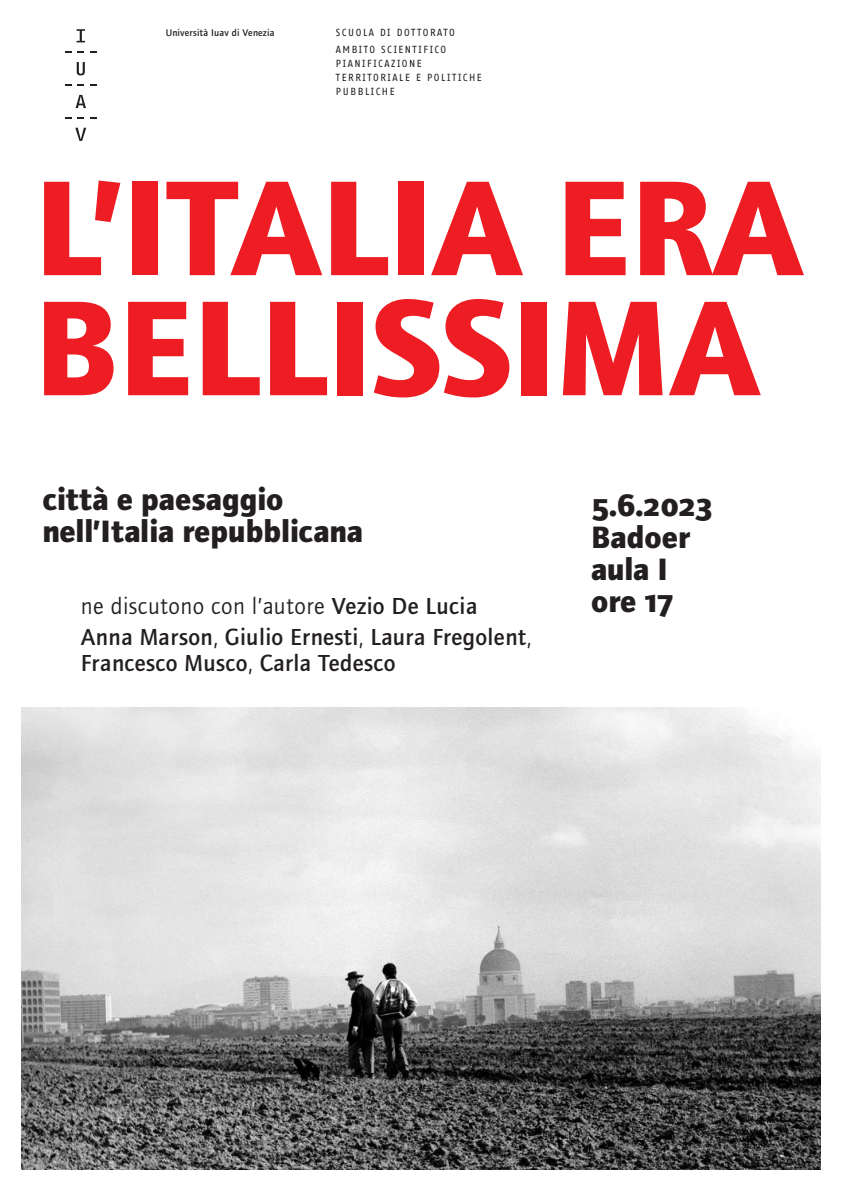
<style>
.page{position:relative;width:842px;height:1191px;background:#fff}
.page>*{position:absolute;margin:0;border:0;box-sizing:border-box;transform-origin:0 0}
.TITOLO{font:700 140px "Foundry Journal OT2";letter-spacing:-.01em;color:#ee1d23}
.SOTTOTITOLO___INFO{font:700 32px "Foundry Journal OT2";color:#231f20}
.SOTTOTITOLO___INFO-2{font:700 32px "Foundry Journal Sc";color:#231f20}
.TESTO_piccolo{font:500 24px/26px "Foundry Journal OT2";letter-spacing:.02em;color:#231f20}
.TESTO_piccolo-2{font:24px "Foundry Journal OT2";letter-spacing:.02em;color:#231f20}
.INTESTAZIONE_maiusco{font:10px/14px "Fago Office Sans";letter-spacing:.15em;color:#231f20}
.INTESTAZIONE_iuav{font:500 10px "Foundry Journal OT2";letter-spacing:.02em;color:#231f20}
.s1{font-weight:500}
.s2{font-family:"Foundry Journal Sc"}
.s3{font-weight:400}
</style>
<div class="page">
<svg style="left:77px;top:29px;width:8px;height:13px"></svg>
<svg style="left:65px;top:51px;width:7px;height:2px"></svg>
<svg style="left:78px;top:51px;width:6px;height:2px"></svg>
<svg style="left:90px;top:51px;width:6px;height:2px"></svg>
<svg style="left:77px;top:62px;width:8px;height:13px"></svg>
<svg style="left:65px;top:84px;width:7px;height:2px"></svg>
<svg style="left:78px;top:84px;width:6px;height:2px"></svg>
<svg style="left:90px;top:84px;width:6px;height:2px"></svg>
<svg style="left:76px;top:95px;width:10px;height:13px"></svg>
<svg style="left:65px;top:117px;width:7px;height:2px"></svg>
<svg style="left:78px;top:117px;width:6px;height:2px"></svg>
<svg style="left:90px;top:117px;width:6px;height:2px"></svg>
<svg style="left:75px;top:128px;width:11px;height:13px"></svg>
<img style="left:21px;top:707px;width:800px;height:462px">
<p class="INTESTAZIONE_iuav" style="left:166px;top:25px;width:110px">Università Iuav di Venezia</p>
<p class="INTESTAZIONE_maiusco" style="left:336px;top:26px;width:120px">SCUOLA DI DOTTORATO</p>
<p class="INTESTAZIONE_maiusco" style="left:336px;top:43px;width:147px">AMBITO SCIENTIFICO<br>PIANIFICAZIONE<br>TERRITORIALE E POLITICHE<br>PUBBLICHE</p>
<p class="TITOLO" style="left:34px;top:119px;width:771px">L’ITALIA ERA</p>
<p class="TITOLO" style="left:34px;top:239px;width:728px">BELLISSIMA</p>
<p class="SOTTOTITOLO___INFO" style="left:43px;top:474px;width:242px">città e paesaggio</p>
<p class="SOTTOTITOLO___INFO" style="left:43px;top:506px;width:322px">nell’Italia repubblicana</p>
<p class="SOTTOTITOLO___INFO-2" style="left:591px;top:486px;width:123px">5.6.2023</p>
<p class="SOTTOTITOLO___INFO" style="left:591px;top:512px;width:101px">Badoer</p>
<p class="SOTTOTITOLO___INFO" style="left:591px;top:544px;width:78px">aula I</p>
<p class="TESTO_piccolo-2" style="left:81px;top:589px;width:398px">ne discutono con l’autore <span class="s1">Vezio De Lucia</span></p>
<p class="SOTTOTITOLO___INFO" style="left:591px;top:576px;width:85px">ore <span class="s2">17</span></p>
<p class="TESTO_piccolo" style="left:81px;top:622px;width:452px">Anna Marson<span class="s3">,</span> Giulio Ernesti<span class="s3">,</span> Laura Fregolent<span class="s3">,<br></span>Francesco Musco<span class="s3">,</span> Carla Tedesco</p>
</div>
